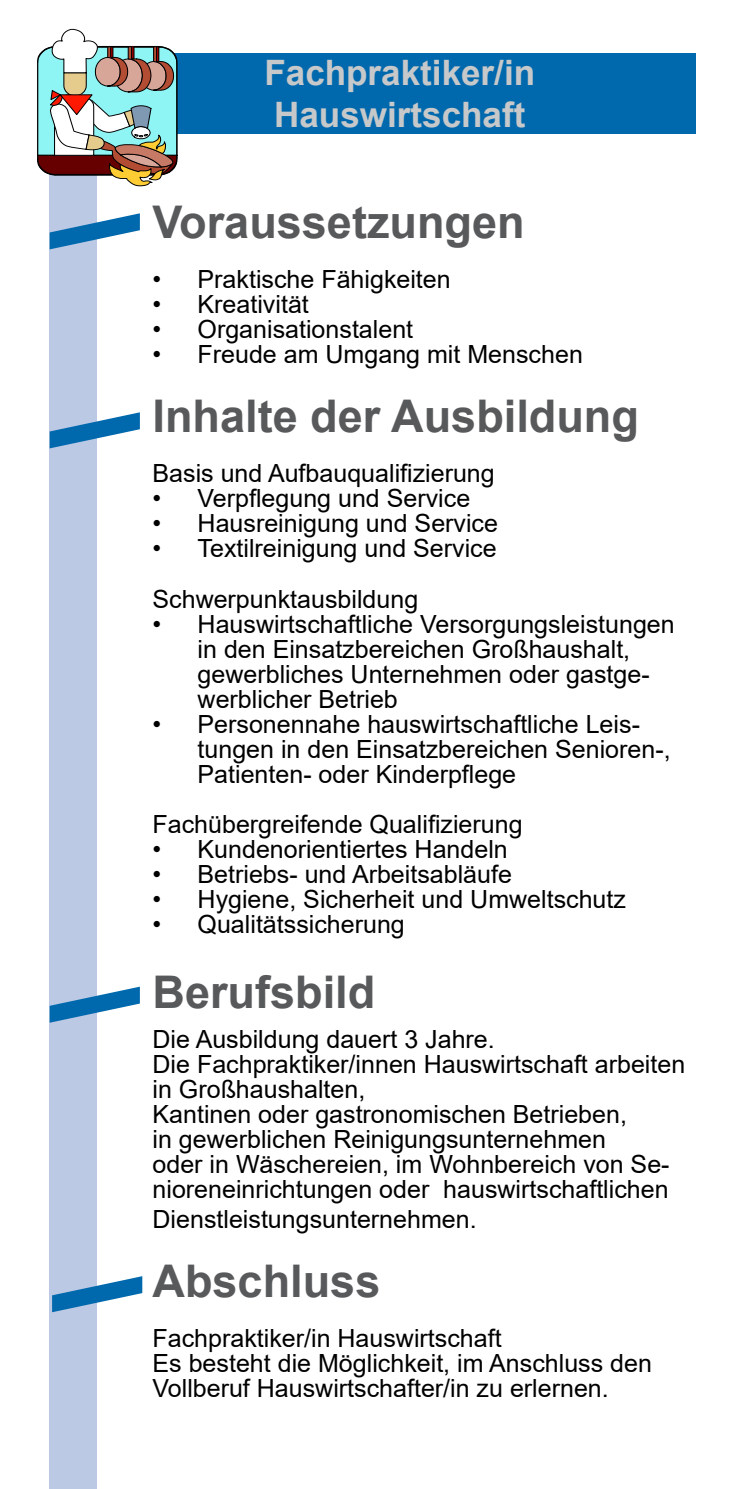
<style>
.page{position:relative;width:745px;height:1489px;background:#fff}
.page>*{position:absolute;margin:0;border:0;box-sizing:border-box;transform-origin:0 0}
.t1{font:700 45px "Arial";color:#58595b}
.t2{font:700 35px/42px "Arial";color:#c7c8ca}
.t3{font:25px/25px "Arial";color:#000}
</style>
<div class="page">
<div style="left:50px;top:52px;width:47px;height:1436px;background:#bbc9e4"></div>
<div style="left:83px;top:53px;width:611px;height:80px;background:#0069ad"></div>
<svg style="left:52px;top:1276px;width:90px;height:36px"></svg>
<svg style="left:50px;top:986px;width:90px;height:36px"></svg>
<svg style="left:50px;top:412px;width:90px;height:36px"></svg>
<svg style="left:50px;top:213px;width:90px;height:36px"></svg>
<svg style="left:38px;top:29px;width:139px;height:157px"></svg>
<h2 class="t2" style="left:264px;top:52px;width:272px">Fachpraktiker/in<br>Hauswirtschaft</h2>
<h1 class="t1" style="left:152px;top:191px;width:373px">Voraussetzungen</h1>
<p class="t3" style="left:152px;top:267px;width:299px">• Praktische Fähigkeiten</p>
<p class="t3" style="left:152px;top:292px;width:158px">• Kreativität</p>
<p class="t3" style="left:152px;top:317px;width:262px">• Organisationstalent</p>
<p class="t3" style="left:152px;top:342px;width:431px">• Freude am Umgang mit Menschen</p>
<h1 class="t1" style="left:152px;top:385px;width:487px">Inhalte der Ausbildung</h1>
<p class="t3" style="left:152px;top:461px;width:343px">Basis und Aufbauqualifizierung</p>
<p class="t3" style="left:152px;top:486px;width:319px">• Verpflegung und Service</p>
<p class="t3" style="left:152px;top:511px;width:347px">• Hausreinigung und Service</p>
<p class="t3" style="left:152px;top:523px;width:345px;line-height:50px">• Textilreinigung und Service<br>Schwerpunktausbildung</p>
<p class="t3" style="left:197px;top:611px;width:478px;text-indent:-45px">• Hauswirtschaftliche Versorgungsleistungen in den Einsatzbereichen Großhaushalt, gewerbliches Unternehmen oder gastge&shy;werblicher Betrieb</p>
<p class="t3" style="left:197px;top:711px;width:474px;text-indent:-45px">• Personennahe hauswirtschaftliche Leis&shy;tungen in den Einsatzbereichen Senioren-,<br>Patienten- oder Kinderpflege</p>
<p class="t3" style="left:152px;top:811px;width:371px">Fachübergreifende Qualifizierung</p>
<p class="t3" style="left:152px;top:836px;width:356px">• Kundenorientiertes Handeln</p>
<p class="t3" style="left:152px;top:861px;width:361px">• Betriebs- und Arbeitsabläufe</p>
<p class="t3" style="left:152px;top:886px;width:474px">• Hygiene, Sicherheit und Umweltschutz</p>
<p class="t3" style="left:152px;top:911px;width:254px">• Qualitätssicherung</p>
<h1 class="t1" style="left:152px;top:960px;width:224px">Berufsbild</h1>
<p class="t3" style="left:152px;top:1026px;width:534px">Die Ausbildung dauert 3 Jahre.<br>Die Fachpraktiker/innen Hauswirtschaft arbeiten in Großhaushalten,<br>Kantinen oder gastronomischen Betrieben,<br>in gewerblichen Reinigungsunternehmen<br>oder in Wäschereien, im Wohnbereich von Se&shy;nioreneinrichtungen oder hauswirtschaftlichen</p>
<p class="t3" style="left:152px;top:1206px;width:325px">Dienstleistungsunternehmen.</p>
<h1 class="t1" style="left:152px;top:1249px;width:229px">Abschluss</h1>
<p class="t3" style="left:152px;top:1325px;width:500px">Fachpraktiker/in Hauswirtschaft<br>Es besteht die Möglichkeit, im Anschluss den<br>Vollberuf Hauswirtschafter/in zu erlernen.</p>
</div>
